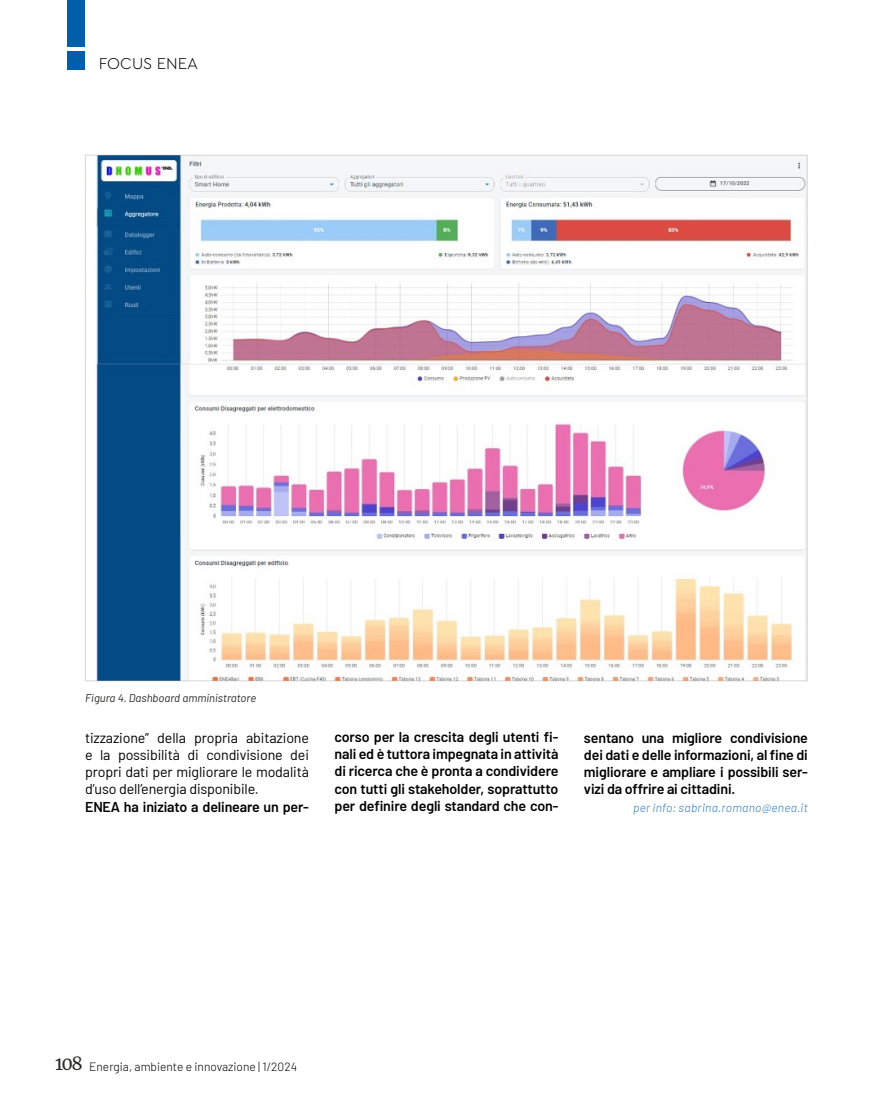
<style>
.page{position:relative;width:893px;height:1106px;background:#fff}
.page>*{position:absolute;margin:0;border:0;box-sizing:border-box;transform-origin:0 0}
.t1{font:300 16.5px "Cera Pro";color:#000}
.par_3c_normale_semibold{font:600 14.25px/17.2px "Barlow";letter-spacing:-.01em;color:#000;text-align:justify}
.par_3c_normale{font:14.25px/17.2px "Barlow";letter-spacing:-.01em;color:#000;text-align:justify}
.t2{font:300 12px "Barlow";color:#000}
.Focus_per_info{font:italic 300 12px "Barlow";letter-spacing:.02em;color:#2f79bc}
.figure_caption{font:italic 11.25px "Barlow";color:#282827}
.s1{font-family:"Merriweather";font-weight:400;font-size:18px;color:#282827}
</style>
<div class="page">
<div style="left:68px;top:0;width:17px;height:47px;background:#005faa"></div>
<div style="left:68px;top:51px;width:17px;height:19px;background:#005faa"></div>
<img style="left:96px;top:157px;width:709px;height:522px">
<p class="t1" style="left:99px;top:53px;width:101px">FOCUS ENEA</p>
<h3 class="figure_caption" style="left:85px;top:690px;width:173px">Figura 4. Dashboard amministratore</h3>
<p class="par_3c_normale" style="left:85px;top:727px;width:225px">tizzazione” della propria abitazione e la possibilità di condivisione dei propri dati per migliorare le modalità d’uso dell’energia disponibile.</p>
<p class="par_3c_normale_semibold" style="left:85px;top:796px;width:225px">ENEA ha iniziato a delineare un per-</p>
<p class="par_3c_normale_semibold" style="left:334px;top:727px;width:225px">corso per la crescita degli utenti fi&shy;nali ed è tuttora impegnata in attività di ricerca che è pronta a condividere con tutti gli stakeholder, soprattutto per definire degli standard che con-</p>
<p class="par_3c_normale_semibold" style="left:584px;top:727px;width:225px">sentano una migliore condivisione dei dati e delle informazioni, al fine di migliorare e ampliare i possibili ser&shy;vizi da offrire ai cittadini.</p>
<p class="Focus_per_info" style="left:633px;top:798px;width:176px">per info: sabrina.romano@enea.it</p>
<p class="t2" style="left:55px;top:1058px;width:243px"><span class="s1">108</span> Energia, ambiente e innovazione | 1/2024</p>
</div>
